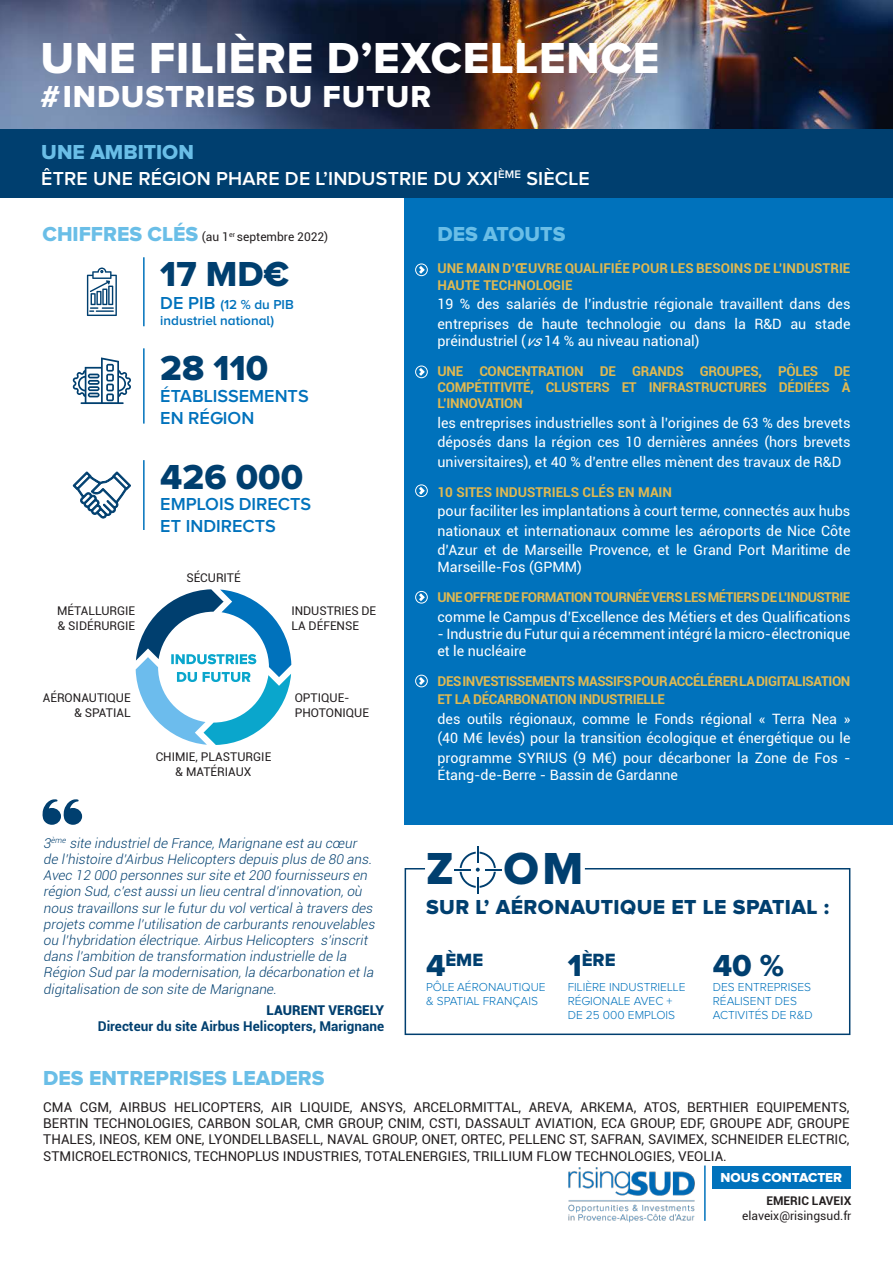
<style>
.page{position:relative;width:893px;height:1263px;background:#fff}
.page>*{position:absolute;margin:0;border:0;box-sizing:border-box;transform-origin:0 0}
.t1{font:46.5px "Proxima Nova A Extrabld";color:#003f6f}
.t2{font:45px "Proxima Nova A Extrabld";letter-spacing:.02em;color:#fff}
.t3{font:36px "Proxima Nova A Extrabld";color:#003f6f}
.t4{font:31.5px "Proxima Nova A Extrabld";letter-spacing:.03em;color:#fff}
.t5{font:31.5px "Proxima Nova A Extrabld";color:#003f6f}
.t6{font:21px "Proxima Nova A Extrabld";color:#6abee7}
.t7{font:21px "Proxima Nova A Extrabld";letter-spacing:.02em;color:#003f6f}
.t8{font:600 19.5px "Proxima Nova A";letter-spacing:.01em;color:#fff}
.t9{font:18.3px "Proxima Nova A Extrabld";color:#003f6f}
.t10{font:600 18px/21.6px "Proxima Nova A";color:#0072bc}
.t11{font:14.25px/19.5px "Roboto";color:#fff;text-align:justify}
.t12{font:italic 300 13.5px/16.2px "Roboto";color:#003f6f}
.t13{font:13.5px/16.2px "Roboto";color:#231f20;text-align:justify}
.t14{font:700 13.5px/16.2px "Roboto";letter-spacing:-.03em;color:#e1b951;text-align:justify}
.t15{font:700 13.5px/16.2px "Roboto";color:#e1b951}
.t16{font:700 13.5px "Roboto";color:#003f6f}
.t17{font:600 13.5px/16.2px "Proxima Nova A";color:#0072bc}
.t18{font:900 13.5px "Roboto";color:#003f6f}
.t19{font:13.5px "Proxima Nova A Extrabld";color:#fff}
.t20{font:12px/14.4px "Roboto";color:#231f20}
.t21{font:300 12px/14.4px "Proxima Nova A";color:#0072bc}
.t22{font:700 12px "Roboto";color:#231f20}
.s1{font-family:"Proxima Nova A Extrabld";font-size:21px;color:#6abee7}
.s2{font-size:18px}
.s3{font-style:italic}
.s4{font-size:31.5px}
</style>
<div class="page">
<div style="left:405px;top:198px;width:488px;height:627px;background:#0072bc"></div>
<img style="left:0;top:0;width:893px;height:130px">
<div style="left:712px;top:1166px;width:139px;height:23px;background:#0072bc"></div>
<img style="left:568px;top:1167px;width:127px;height:56px">
<hr style="left:704px;top:1165px;width:2px;height:56px;background:#0072bc">
<svg style="left:42px;top:799px;width:40px;height:26px"></svg>
<div style="left:0;top:130px;width:893px;height:68px;background:#003f6f"></div>
<svg style="left:136px;top:589px;width:155px;height:156px"></svg>
<hr style="left:143px;top:257px;width:2px;height:69px;background:#0072bc">
<svg style="left:87px;top:268px;width:30px;height:48px"></svg>
<hr style="left:143px;top:460px;width:2px;height:70px;background:#0072bc">
<svg style="left:72px;top:471px;width:59px;height:48px"></svg>
<hr style="left:143px;top:348px;width:2px;height:76px;background:#0072bc">
<svg style="left:73px;top:357px;width:58px;height:47px"></svg>
<svg style="left:459px;top:846px;width:37px;height:21px"></svg>
<svg style="left:404px;top:867px;width:447px;height:169px"></svg>
<div style="left:415px;top:366px;width:13px;height:12px;border:1px solid #fff;border-radius:50%"></div>
<svg style="left:418px;top:367px;width:8px;height:10px"></svg>
<div style="left:415px;top:264px;width:13px;height:12px;border:1px solid #fff;border-radius:50%"></div>
<svg style="left:418px;top:265px;width:8px;height:10px"></svg>
<div style="left:415px;top:485px;width:13px;height:12px;border:1px solid #fff;border-radius:50%"></div>
<svg style="left:418px;top:486px;width:8px;height:10px"></svg>
<div style="left:415px;top:591px;width:13px;height:12px;border:1px solid #fff;border-radius:50%"></div>
<svg style="left:418px;top:592px;width:8px;height:10px"></svg>
<div style="left:415px;top:675px;width:13px;height:12px;border:1px solid #fff;border-radius:50%"></div>
<svg style="left:418px;top:676px;width:8px;height:10px"></svg>
<h2 class="t2" style="left:40px;top:32px;width:620px">UNE FILIÈRE D’EXCELLENCE</h2>
<h3 class="t4" style="left:40px;top:79px;width:392px">#INDUSTRIES DU FUTUR</h3>
<h3 class="t6" style="left:41px;top:140px;width:154px">UNE AMBITION</h3>
<h3 class="t8" style="left:41px;top:167px;width:550px">ÊTRE UNE RÉGION PHARE DE L’INDUSTRIE DU XXI<sup>ÈME</sup> SIÈCLE</h3>
<p class="t20" style="left:43px;top:229px;width:287px"><span class="s1">CHIFFRES CLÉS</span> (au 1<sup>er</sup> septembre 2022)</p>
<h3 class="t3" style="left:160px;top:253px;width:130px">17 MD€</h3>
<p class="t17" style="left:160px;top:296px;width:135px"><span class="s2">DE PIB</span> (12 % du PIB industriel national)</p>
<h3 class="t3" style="left:160px;top:348px;width:109px">28 110</h3>
<p class="t10" style="left:160px;top:385px;width:150px">ÉTABLISSEMENTS<br>EN RÉGION</p>
<h3 class="t3" style="left:160px;top:456px;width:144px">426 000</h3>
<p class="t10" style="left:160px;top:493px;width:152px">EMPLOIS DIRECTS<br>ET INDIRECTS</p>
<p class="t20" style="left:57px;top:603px;width:80px">MÉTALLURGIE &amp; SIDÉRURGIE</p>
<p class="t20" style="left:186px;top:570px;width:56px">SÉCURITÉ</p>
<p class="t20" style="left:291px;top:603px;width:86px">INDUSTRIES DE<br>LA DÉFENSE</p>
<p class="t20" style="left:43px;top:690px;width:89px;text-align:right">AÉRONAUTIQUE &amp; SPATIAL</p>
<p class="t20" style="left:156px;top:749px;width:117px;text-align:center">CHIMIE, PLASTURGIE &amp; MATÉRIAUX</p>
<p class="t20" style="left:295px;top:690px;width:76px">OPTIQUE-<br>PHOTONIQUE</p>
<p class="t12" style="left:43px;top:834px;width:336px">3<sup>ème</sup> site industrielde France,Marignane estau cœur de l’histoire d’Airbus Helicopters depuis plus de 80 ans.<br>Avec 12 000 personnes sursite et200 fournisseurs en région Sud,c’estaussiun lieu centrald’innovation,où nous travaillons surle futurdu volverticalà travers des projets comme l’utilisation de carburants renouvelables ou l’hybridation électrique.Airbus Helicopters s’inscrit dans l’ambition de transformation industrielle de la Région Sud parla modernisation,la décarbonation etla digitalisation de son site de Marignane.</p>
<p class="t18" style="left:267px;top:1000px;width:119px">LAURENT VERGELY</p>
<p class="t16" style="left:98px;top:1016px;width:288px">Directeur du site Airbus Helicopters, Marignane</p>
<h3 class="t6" style="left:437px;top:222px;width:129px">DES ATOUTS</h3>
<p class="t15" style="left:437px;top:260px;width:414px">UNE MAIN D’ŒUVRE QUALIFIÉE POUR LES BESOINS DE L’INDUSTRIE<br>HAUTE TECHNOLOGIE</p>
<p class="t11" style="left:437px;top:294px;width:414px">19 % des salariés de l’industrie régionale travaillent dans des entreprises de haute technologie ou dans la R&amp;D au stade</p>
<p class="t11" style="left:437px;top:330px;width:264px">préindustriel (<span class="s3">vs</span>14 % au niveau national)</p>
<p class="t14" style="left:437px;top:362px;width:414px">UNE CONCENTRATION DE GRANDS GROUPES, PÔLES DE COMPÉTITIVITÉ, CLUSTERS ET INFRASTRUCTURES DÉDIÉES À L’INNOVATION</p>
<p class="t11" style="left:437px;top:412px;width:414px">les entreprises industrielles sont à l’origines de 63 % des brevets déposés dans la région ces 10 dernières années (hors brevets universitaires), et 40 % d’entre elles mènent des travaux de R&amp;D</p>
<p class="t15" style="left:437px;top:483px;width:236px">10 SITES INDUSTRIELS CLÉS EN MAIN</p>
<p class="t11" style="left:437px;top:501px;width:414px">pour faciliter les implantations à court terme, connectés aux hubs nationaux et internationaux comme les aéroports de Nice Côte d’Azur et de Marseille Provence, et le Grand Port Maritime de</p>
<p class="t11" style="left:437px;top:557px;width:146px">Marseille-Fos (GPMM)</p>
<p class="t14" style="left:437px;top:589px;width:414px">UNE OFFRE DE FORMATION TOURNÉE VERS LES MÉTIERS DE L’INDUSTRIE</p>
<p class="t11" style="left:437px;top:606px;width:414px">comme le Campus d’Excellence des Métiers et des Qualifications</p>
<p class="t11" style="left:437px;top:625px;width:414px;line-height:17.1px">- Industrie du Futur qui a récemment intégré la micro-électronique et le nucléaire</p>
<p class="t14" style="left:437px;top:672px;width:414px;line-height:18px">DES INVESTISSEMENTS MASSIFS POUR ACCÉLÉRER LA DIGITALISATION<br>ET LA DÉCARBONATION INDUSTRIELLE</p>
<p class="t11" style="left:437px;top:708px;width:414px">des outils régionaux, comme le Fonds régional « Terra Nea » (40 M€ levés) pour la transition écologique et énergétique ou le programme SYRIUS (9 M€) pour décarboner la Zone de Fos -</p>
<p class="t11" style="left:437px;top:764px;width:242px">Étang-de-Berre - Bassin de Gardanne</p>
<h1 class="t1" style="left:426px;top:842px;width:159px">Z OM</h1>
<h3 class="t7" style="left:426px;top:895px;width:405px">SUR L’ AÉRONAUTIQUE ET LE SPATIAL :</h3>
<p class="t9" style="left:426px;top:949px;width:59px"><span class="s4">4</span>ÈME</p>
<p class="t21" style="left:426px;top:979px;width:121px">PÔLE AÉRONAUTIQUE &amp; SPATIAL FRANÇAIS</p>
<p class="t9" style="left:568px;top:949px;width:49px"><span class="s4">1</span>ÈRE</p>
<p class="t21" style="left:568px;top:979px;width:119px">FILIÈRE INDUSTRIELLE<br>RÉGIONALE AVEC +<br>DE 25 000 EMPLOIS</p>
<h3 class="t5" style="left:713px;top:947px;width:73px">40 %</h3>
<p class="t21" style="left:713px;top:979px;width:101px">DES ENTREPRISES<br>RÉALISENT DES<br>ACTIVITÉS DE R&amp;D</p>
<h3 class="t6" style="left:43px;top:1066px;width:283px">DES ENTREPRISES LEADERS</h3>
<p class="t13" style="left:43px;top:1098px;width:808px">CMA CGM, AIRBUS HELICOPTERS, AIR LIQUIDE, ANSYS, ARCELORMITTAL, AREVA, ARKEMA, ATOS, BERTHIER EQUIPEMENTS, BERTIN TECHNOLOGIES, CARBON SOLAR, CMR GROUP, CNIM, CSTI, DASSAULT AVIATION, ECA GROUP, EDF, GROUPE ADF, GROUPE THALES, INEOS, KEM ONE, LYONDELLBASELL, NAVAL GROUP, ONET, ORTEC, PELLENC ST, SAFRAN, SAVIMEX, SCHNEIDER ELECTRIC, STMICROELECTRONICS, TECHNOPLUS INDUSTRIES, TOTALENERGIES, TRILLIUM FLOW TECHNOLOGIES, VEOLIA.</p>
<p class="t19" style="left:721px;top:1170px;width:123px">NOUS CONTACTER</p>
<p class="t22" style="left:766px;top:1192px;width:87px">EMERIC LAVEIX</p>
<p class="t20" style="left:742px;top:1208px;width:111px">elaveix@risingsud.fr</p>
</div>
